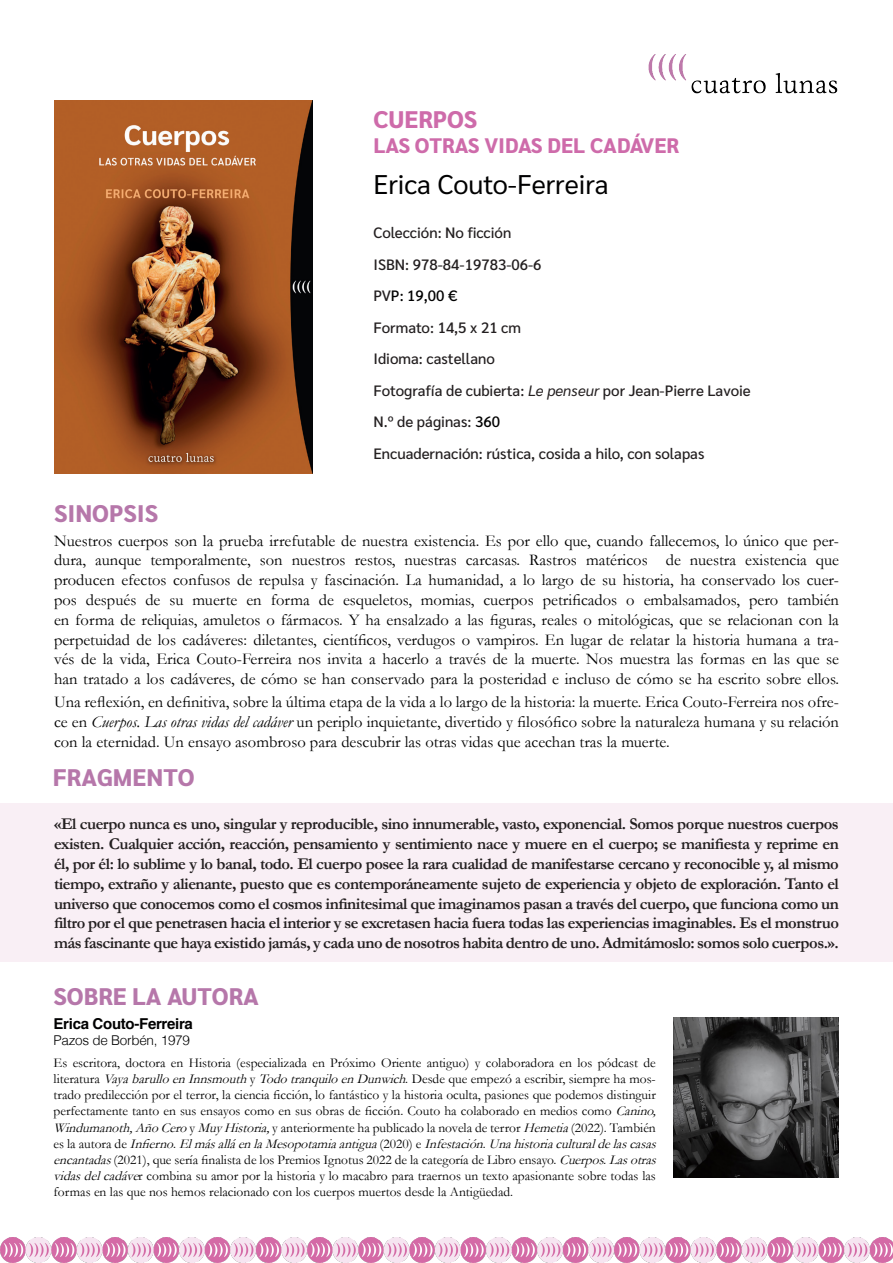
<style>
.page{position:relative;width:893px;height:1263px;background:#fff}
.page>*{position:absolute;margin:0;border:0;box-sizing:border-box;transform-origin:0 0}
.t1{font:27px "Sarabun";color:#000001}
.t2{font:800 24px "Sarabun";color:#b677aa}
.t3{font:800 24px "Sarabun";color:#ce6baa}
.t4{font:800 21px "Sarabun";color:#ce6baa}
.t5{font:16.5px/19.8px "Garamond";color:#000001;text-align:justify}
.t6{font:700 16.5px/19.8px "Garamond";letter-spacing:-.03em;color:#231f20;text-align:justify}
.t7{font:500 15px/31.5px "Sarabun";color:#231f20}
.t8{font:700 15px "Helvetica";letter-spacing:-.02em;color:#000001}
.t9{font:13.5px/16.2px "Garamond";color:#000001}
.t10{font:300 13.5px "Helvetica";letter-spacing:-.02em;color:#000001}
.s1{color:#000001}
.s2{font-weight:400;font-style:italic}
.s3{font-style:italic}
</style>
<div class="page">
<img style="left:0;top:1237px;width:893px;height:26px">
<div style="left:0;top:804px;width:893px;height:158px;background:#f9eff5"></div>
<img style="left:54px;top:100px;width:258px;height:373px">
<img style="left:648px;top:54px;width:190px;height:40px">
<img style="left:674px;top:1017px;width:165px;height:160px">
<h2 class="t2" style="left:54px;top:500px;width:106px">SINOPSIS</h2>
<h2 class="t3" style="left:373px;top:105px;width:105px">CUERPOS</h2>
<p class="t4" style="left:373px;top:133px;width:307px">LAS OTRAS VIDAS DEL CADÁVER</p>
<h1 class="t1" style="left:373px;top:169px;width:237px">Erica Couto-Ferreira</h1>
<p class="t7" style="left:373px;top:217px;width:379px">Colección: No ficción<br>ISBN: 978-84-19783-06-6<br>PV<span class="s1">P: 19,00 €<br></span>Formato: 14,5 x 21 cm<br>Idioma: castellano<br>Fotografía de cubierta: <span class="s2">Le penseur</span> por Jean-Pierre Lavoie<br>N.º de páginas: <span class="s1">360<br></span>Encuadernación: rústica, cosida a hilo, con solapas</p>
<p class="t5" style="left:54px;top:530px;width:786px">Nuestros cuerpos son la prueba irrefutable de nuestra existencia. Es por ello que, cuando fallecemos, lo único que per&shy;dura, aunque temporalmente, son nuestros restos, nuestras carcasas. Rastros matéricos de nuestra existencia que producen efectos confusos de repulsa y fascinación. La humanidad, a lo largo de su historia, ha conservado los cuer&shy;pos después de su muerte en forma de esqueletos, momias, cuerpos petrificados o embalsamados, pero también en forma de reliquias, amuletos o fármacos. Y ha ensalzado a las figuras, reales o mitológicas, que se relacionan con la perpetuidad de los cadáveres: diletantes, científicos, verdugos o vampiros. En lugar de relatar la historia humana a tra&shy;vés de la vida, Erica Couto-Ferreira nos invita a hacerlo a través de la muerte. Nos muestra las formas en las que se han tratado a los cadáveres, de cómo se han conservado para la posteridad e incluso de cómo se ha escrito sobre ellos.</p>
<p class="t5" style="left:54px;top:691px;width:786px">Una reflexión, en definitiva, sobre la última etapa de la vida a lo largo de la historia: la muerte. Erica Couto-Ferreira nos ofre&shy;ce en <span class="s3">Cuerpos. Las otras vidas del cadáver</span> un periplo inquietante, divertido y filosófico sobre la naturaleza humana y su relación con la eternidad. Un ensayo asombroso para descubrir las otras vidas que acechan tras la muerte.</p>
<h2 class="t2" style="left:53px;top:764px;width:143px">FRAGMENTO</h2>
<p class="t6" style="left:54px;top:814px;width:786px">«El cuerpo nunca es uno, singular y reproducible, sino innumerable, vasto, exponencial. Somos porque nuestros cuerpos existen. Cualquier acción, reacción, pensamiento y sentimiento nace y muere en el cuerpo; se manifiesta y reprime en él, por él: lo sublime y lo banal, todo. El cuerpo posee la rara cualidad de manifestarse cercano y reconocible y, al mismo tiempo, extraño y alienante, puesto que es contemporáneamente sujeto de experiencia y objeto de exploración. Tanto el universo que conocemos como el cosmos infinitesimal que imaginamos pasan a través del cuerpo, que funciona como un filtro por el que penetrasen hacia el interior y se excretasen hacia fuera todas las experiencias imaginables. Es el monstruo más fascinante que haya existido jamás, y cada uno de nosotros habita dentro de uno. Admitámoslo: somos solo cuerpos.».</p>
<h2 class="t2" style="left:54px;top:983px;width:207px">SOBRE LA AUTORA</h2>
<p class="t8" style="left:54px;top:1011px;width:141px">Erica Couto-Ferreira</p>
<p class="t10" style="left:54px;top:1032px;width:138px">Pazos de Borbén, 1979</p>
<p class="t9" style="left:54px;top:1054px;width:608px">Es escritora, doctora en Historia (especializada en Próximo Oriente antiguo) y colaboradora en los pódcast de literatura <span class="s3">VayabarulloenInnsmouth</span>y <span class="s3">TodotranquiloenDunwich</span>. Desde que empezó a escribir, siempre ha mos&shy;trado predilección por el terror, la ciencia ficción, lo fantástico y la historia oculta, pasiones que podemos distinguir perfectamente tanto en sus ensayos como en sus obras de ficción. Couto ha colaborado en medios como <span class="s3">Canino, Windumanoth,AñoCero</span>y <span class="s3">MuyHistoria,</span>y anteriormente ha publicado la novela de terror <span class="s3">Hemetia</span>(2022). También e s l a a u t o r a d e <span class="s3">Infierno</span>. <span class="s3">ElmásalláenlaMesopotamiaantigua</span>( 2 0 2 0 ) e <span class="s3">Infestación</span>. <span class="s3">Unahistoriaculturaldelascasas encantadas</span>(2021), que sería finalista de los Premios Ignotus 2022 de la categoría de Libro ensayo. <span class="s3">Cuerpos.Lasotras vidasdelcadáve</span>r combina su amor por la historia y lo macabro para traernos un texto apasionante sobre todas las formas en las que nos hemos relacionado con los cuerpos muertos desde la Antigüedad.</p>
</div>
